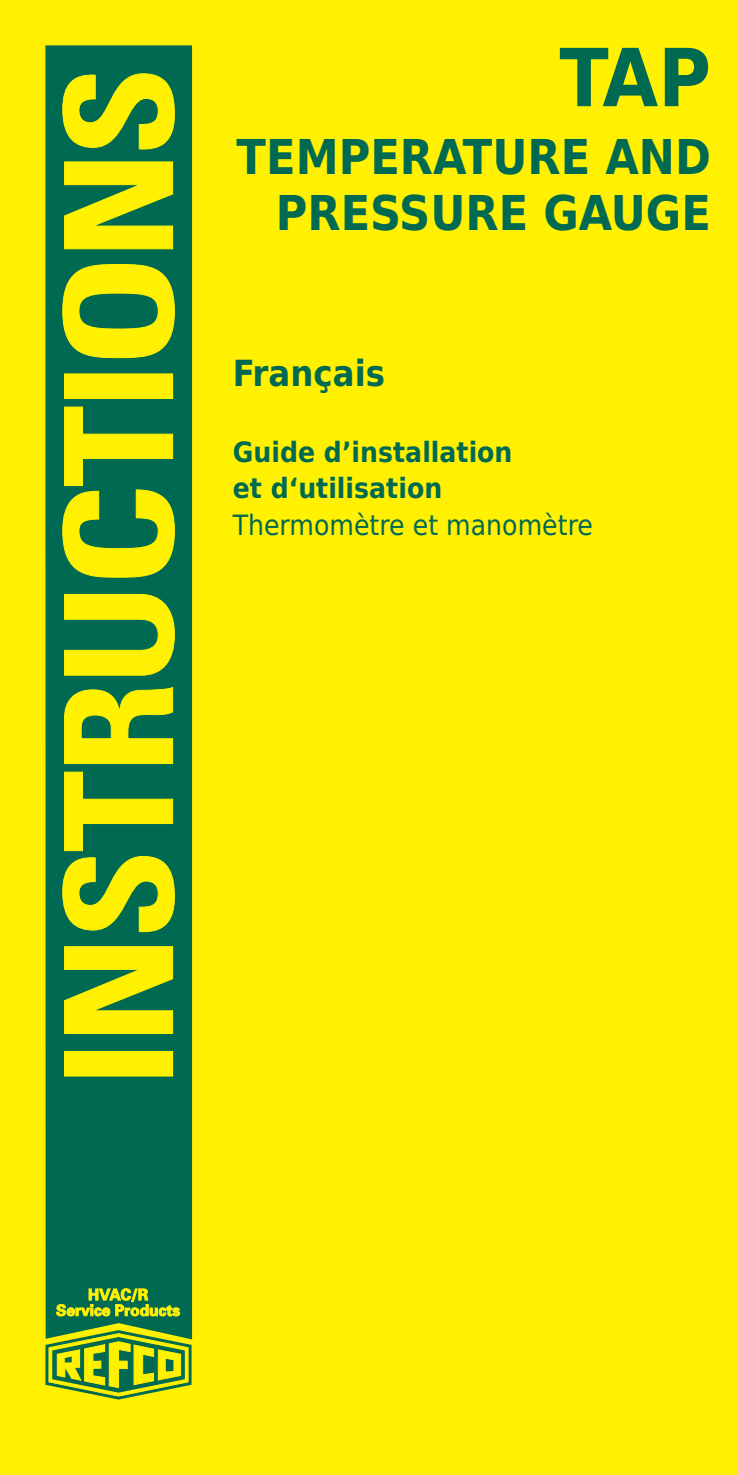
<style>
.page{position:relative;width:738px;height:1475px;background:#fff}
.page>*{position:absolute;margin:0;border:0;box-sizing:border-box;transform-origin:0 0}
.t1{font:700 80px "DejaVu Sans Condensed";color:#006951}
.t2{font:700 48px/56px "DejaVu Sans Condensed";color:#006951;text-align:right}
.t3{font:700 36px "DejaVu Sans Condensed";color:#006951}
.t4{font:700 28px/36px "DejaVu Sans Condensed";color:#006951}
.t5{font:28px "DejaVu Sans Condensed";color:#006951}
</style>
<div class="page">
<div style="left:0;top:0;width:737px;height:1474px;background:#fff101"></div>
<svg style="left:45px;top:1339px;width:146px;height:60px"></svg>
<div style="left:45px;top:45px;width:147px;height:1294px;background:#006951"></div>
<div style="left:64px;top:1051px;width:108px;height:24px;background:#fff101"></div>
<svg style="left:64px;top:946px;width:109px;height:87px"></svg>
<svg style="left:62px;top:856px;width:113px;height:76px"></svg>
<svg style="left:64px;top:771px;width:109px;height:79px"></svg>
<svg style="left:64px;top:687px;width:109px;height:76px"></svg>
<svg style="left:64px;top:594px;width:111px;height:81px"></svg>
<svg style="left:62px;top:406px;width:113px;height:171px"></svg>
<div style="left:64px;top:374px;width:108px;height:24px;background:#fff101"></div>
<div style="left:64px;top:373px;width:109px;height:25px;border:1px solid #fff101"></div>
<svg style="left:62px;top:264px;width:113px;height:94px"></svg>
<svg style="left:64px;top:161px;width:109px;height:88px"></svg>
<svg style="left:62px;top:73px;width:113px;height:77px"></svg>
<svg style="left:56px;top:1287px;width:124px;height:28px"></svg>
<h1 class="t1" style="left:559px;top:12px;width:153px">TAP</h1>
<h2 class="t2" style="left:236px;top:128px;width:475px">TEMPERATURE AND<br>PRESSURE GAUGE</h2>
<p class="t3" style="left:232px;top:344px;width:154px">Français</p>
<p class="t4" style="left:232px;top:434px;width:281px">Guide d’installation et d‘utilisation</p>
<p class="t5" style="left:232px;top:501px;width:361px">Thermomètre et manomètre</p>
</div>
